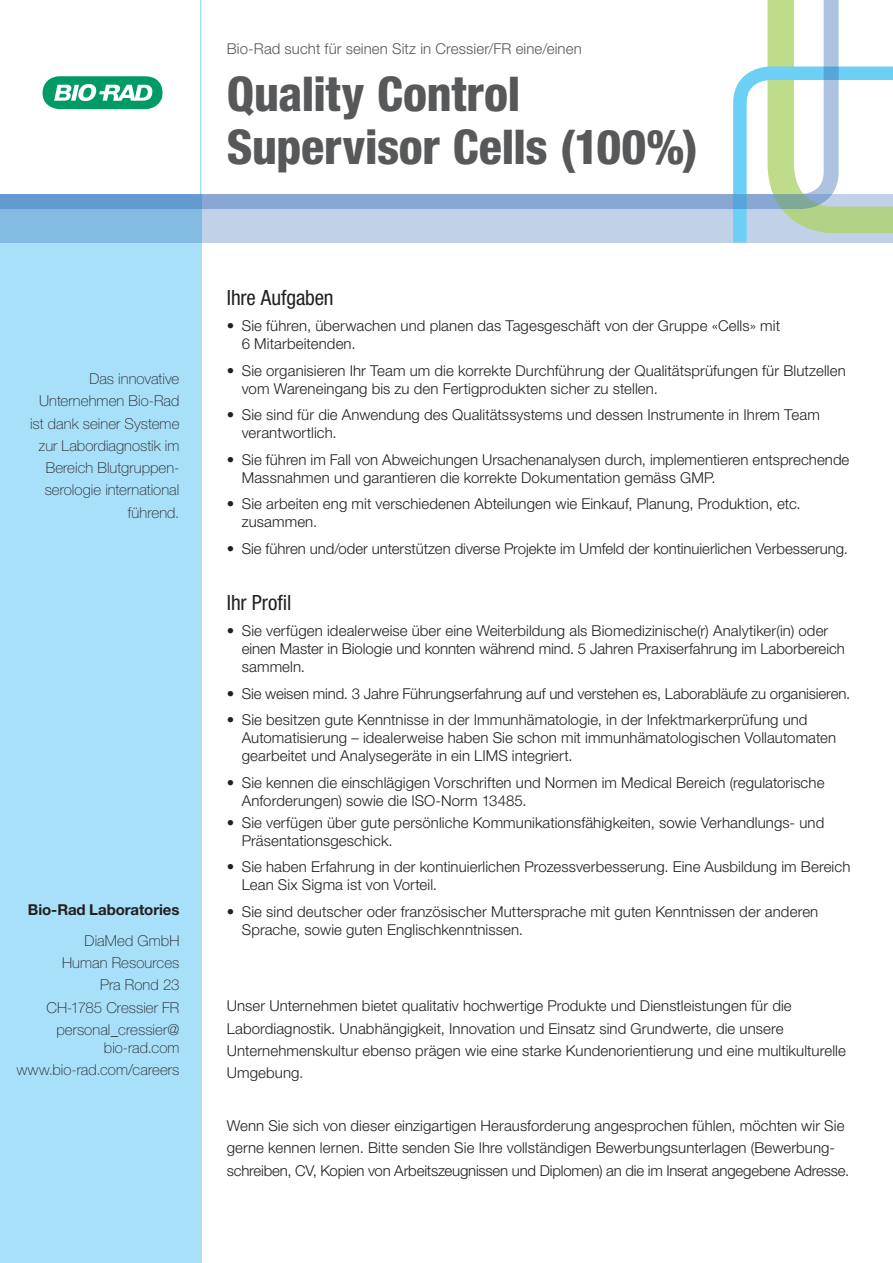
<style>
.page{position:relative;width:893px;height:1263px;background:#fff}
.page>*{position:absolute;margin:0;border:0;box-sizing:border-box;transform-origin:0 0}
.t1{font:800 condensed 48px/52.5px "Helvetica Neue LT Std";letter-spacing:-.005em;color:#57585a}
.t2{font:condensed 21px "Helvetica Neue LT Std";letter-spacing:-.005em;color:#231f20}
.t3{font:300 15px/18px "Helvetica Neue LT Std";letter-spacing:.005em;color:#231f20}
.t4{font:100 15px/22.2px "Helvetica Neue LT Std";letter-spacing:.005em;color:#231f20;text-align:right}
.t5{font:300 15px "Helvetica Neue LT Std";letter-spacing:-.015em;color:#231f20}
.t6{font:300 15px "Helvetica Neue LT Std";letter-spacing:.005em;color:#57585a}
.t7{font:700 15px "Helvetica Neue LT Std";letter-spacing:-.005em;color:#231f20}
</style>
<div class="page">
<div style="left:0;top:194px;width:201px;height:1069px;background:#a8dff9"></div>
<svg style="left:0;top:211px;width:726px;height:31px;background:#b0cae6"></svg>
<svg style="left:726px;top:66px;width:167px;height:177px"></svg>
<svg style="left:0;top:0;width:840px;height:211px"></svg>
<hr style="left:200px;top:0;width:1px;height:194px;background:#38c6f4">
<p class="t4" style="left:30px;top:368px;width:151px">Das innovative<br>Unternehmen Bio-Rad ist dank seiner Systeme zur Labordiagnostik im<br>Bereich Blutgruppen&shy;serologie international führend.</p>
<p class="t7" style="left:28px;top:900px;width:153px">Bio-Rad Laboratories</p>
<p class="t4" style="left:46px;top:929px;width:134px">DiaMed GmbH<br>Human Resources<br>Pra Rond 23<br>CH-1785 Cressier FR personal_cressier@</p>
<p class="t4" style="left:17px;top:1036px;width:164px">bio-rad.com www.bio-rad.com/careers</p>
<p class="t6" style="left:227px;top:40px;width:356px">Bio-Rad sucht für seinen Sitz in Cressier/FR eine/einen</p>
<p class="t1" style="left:227px;top:67px;width:473px">Quality Control<br>Supervisor Cells (100%)</p>
<p class="t2" style="left:227px;top:285px;width:108px">Ihre Aufgaben</p>
<p class="t3" style="left:242px;top:316px;width:540px;text-indent:-15px">• Sie führen, überwachen und planen das Tagesgeschäft von der Gruppe «Cells» mit<br>6 Mitarbeitenden.</p>
<p class="t3" style="left:242px;top:361px;width:605px;text-indent:-15px">• Sie organisieren Ihr Team um die korrekte Durchführung der Qualitätsprüfungen für Blutzellen vom Wareneingang bis zu den Fertigprodukten sicher zu stellen.</p>
<p class="t3" style="left:242px;top:405px;width:580px;text-indent:-15px">• Sie sind für die Anwendung des Qualitätssystems und dessen Instrumente in Ihrem Team verantwortlich.</p>
<p class="t3" style="left:242px;top:450px;width:609px;text-indent:-15px">• Sie führen im Fall von Abweichungen Ursachenanalysen durch, implementieren entsprechende<br>Massnahmen und garantieren die korrekte Dokumentation gemäss GMP.</p>
<p class="t3" style="left:242px;top:494px;width:560px;text-indent:-15px">• Sie arbeiten eng mit verschiedenen Abteilungen wie Einkauf, Planung, Produktion, etc. zusammen.</p>
<p class="t3" style="left:227px;top:539px;width:623px">• Sie führen und/oder unterstützen diverse Projekte im Umfeld der kontinuierlichen Verbesserung.</p>
<p class="t2" style="left:227px;top:590px;width:66px">Ihr Profil</p>
<p class="t3" style="left:242px;top:621px;width:605px;text-indent:-15px">• Sie verfügen idealerweise über eine Weiterbildung als Biomedizinische(r) Analytiker(in) oder einen Master in Biologie und konnten während mind. 5 Jahren Praxiserfahrung im Laborbereich sammeln.</p>
<p class="t3" style="left:227px;top:684px;width:625px">• Sie weisen mind. 3 Jahre Führungserfahrung auf und verstehen es, Laborabläufe zu organisieren.</p>
<p class="t3" style="left:242px;top:710px;width:596px;text-indent:-15px">• Sie besitzen gute Kenntnisse in der Immunhämatologie, in der Infektmarkerprüfung und<br>Automatisierung – idealerweise haben Sie schon mit immunhämatologischen Vollautomaten gearbeitet und Analysegeräte in ein LIMS integriert.</p>
<p class="t3" style="left:242px;top:773px;width:584px;text-indent:-15px">• Sie kennen die einschlägigen Vorschriften und Normen im Medical Bereich (regulatorische<br>Anforderungen) sowie die ISO-Norm 13485.</p>
<p class="t3" style="left:242px;top:813px;width:584px;text-indent:-15px">• Sie verfügen über gute persönliche Kommunikationsfähigkeiten, sowie Verhandlungs- und<br>Präsentationsgeschick.</p>
<p class="t3" style="left:242px;top:858px;width:610px;text-indent:-15px">• Sie haben Erfahrung in der kontinuierlichen Prozessverbesserung. Eine Ausbildung im Bereich<br>Lean Six Sigma ist von Vorteil.</p>
<p class="t3" style="left:242px;top:902px;width:578px;text-indent:-15px">• Sie sind deutscher oder französischer Muttersprache mit guten Kenntnissen der anderen<br>Sprache, sowie guten Englischkenntnissen.</p>
<p class="t3" style="left:227px;top:997px;width:566px">Unser Unternehmen bietet qualitativ hochwertige Produkte und Dienstleistungen für die</p>
<p class="t3" style="left:227px;top:1019px;width:558px">Labordiagnostik. Unabhängigkeit, Innovation und Einsatz sind Grundwerte, die unsere</p>
<p class="t3" style="left:227px;top:1041px;width:621px">Unternehmenskultur ebenso prägen wie eine starke Kundenorientierung und eine multikulturelle</p>
<p class="t3" style="left:227px;top:1063px;width:78px">Umgebung.</p>
<p class="t3" style="left:227px;top:1116px;width:619px">Wenn Sie sich von dieser einzigartigen Herausforderung angesprochen fühlen, möchten wir Sie</p>
<p class="t3" style="left:227px;top:1139px;width:610px">gerne kennen lernen. Bitte senden Sie Ihre vollständigen Bewerbungsunterlagen (Bewerbung-</p>
<p class="t5" style="left:227px;top:1161px;width:624px">schreiben, CV, Kopien von Arbeitszeugnissen und Diplomen) an die im Inserat angegebene Adresse.</p>
</div>
